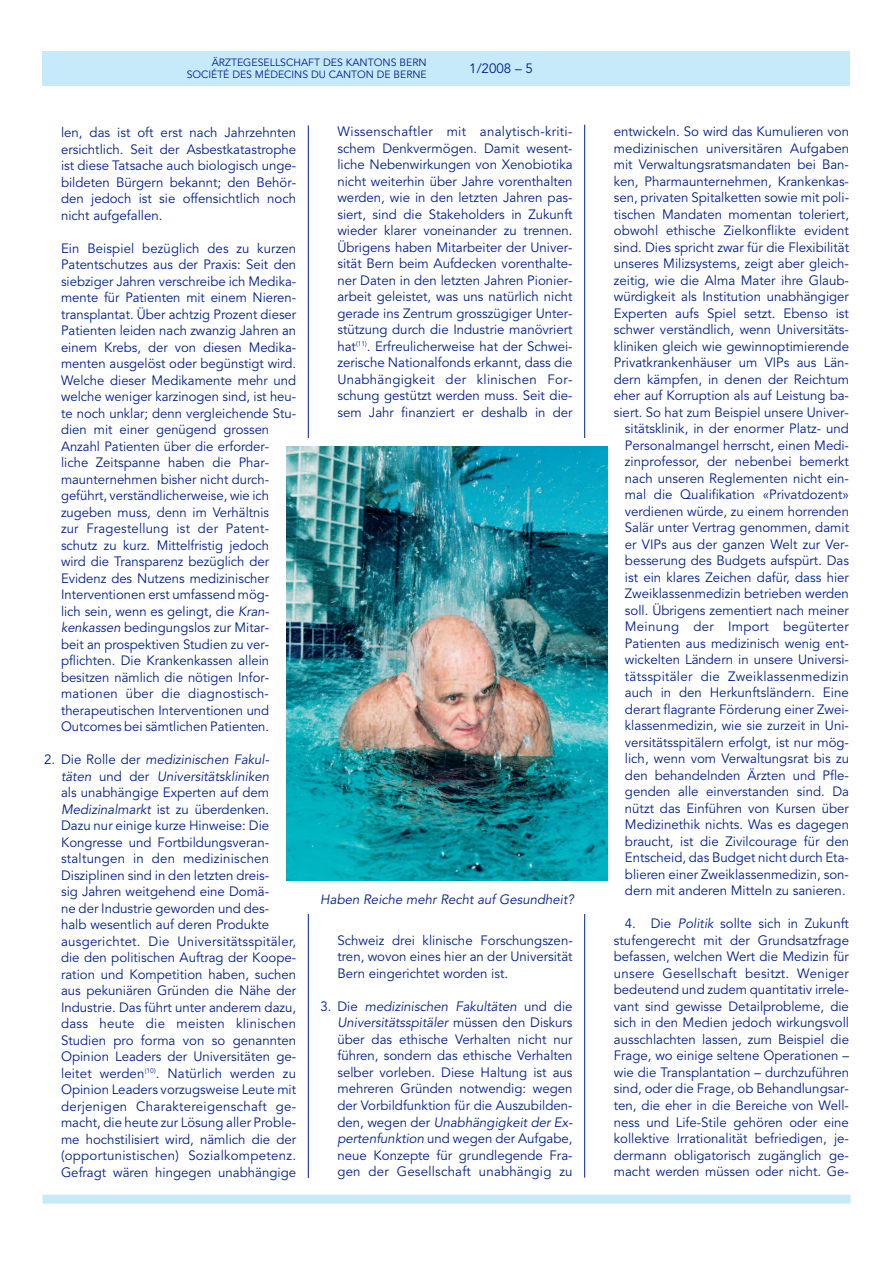
<style>
.page{position:relative;width:893px;height:1263px;background:#fff}
.page>*{position:absolute;margin:0;border:0;box-sizing:border-box;transform-origin:0 0}
.t1{font:13.5px/16.5px "Avenir";color:#001f8d;text-align:justify}
.t2{font:italic 13.5px "Avenir";color:#001f8d}
.t3{font:10.5px/12px "Avenir";color:#001f8d;text-align:right}
.s1{font-style:italic}
</style>
<div class="page">
<div style="left:43px;top:1195px;width:807px;height:9px;background:#c6eafa"></div>
<div style="left:43px;top:51px;width:807px;height:34px;background:#c6eafa"></div>
<hr style="left:308px;top:125px;width:1px;height:1053px;background:#001f8d">
<hr style="left:584px;top:125px;width:1px;height:1052px;background:#001f8d">
<img style="left:287px;top:446px;width:320px;height:435px">
<p class="t3" style="left:187px;top:57px;width:242px">ÄRZTEGESELLSCHAFT DES KANTONS BERN<br>SOCIÉTÉ DES MÉDECINS DU CANTON DE BERNE</p>
<p class="t1" style="left:469px;top:61px;width:65px">1/2008 – 5</p>
<p class="t1" style="left:61px;top:125px;width:237px">len, das ist oft erst nach Jahrzehnten ersichtlich. Seit der Asbestkatastrophe ist diese Tatsache auch biologisch unge&shy;bildeten Bürgern bekannt; den Behör&shy;den jedoch ist sie offensichtlich noch nicht aufgefallen.</p>
<p class="t1" style="left:61px;top:241px;width:237px;text-align:left">Ein Beispiel bezüglich des zu kurzen Patentschutzes aus der Praxis: Seit den siebziger Jahren verschreibe ich Medika&shy;mente für Patienten mit einem Nieren&shy;transplantat. Über achtzig Prozent dieser Patienten leiden nach zwanzig Jahren an einem Krebs, der von diesen Medika&shy;menten ausgelöst oder begünstigt wird.<br>Welche dieser Medikamente mehr und welche weniger karzinogen sind, ist heu&shy;te noch unklar; denn vergleichende Stu&shy;dien mit einer genügend grossen Anzahl Patienten über die erforder&shy;liche Zeitspanne haben die Phar&shy;maunternehmen bisher nicht durch&shy;geführt, verständlicherweise, wie ich zugeben muss, denn im Verhältnis<br>zur Fragestellung ist der Patent&shy;schutz zu kurz. Mittelfristig jedoch wird die Transparenz bezüglich der Evidenz des Nutzens medizinischer Interventionen erst umfassend mög-<br>lich sein, wenn es gelingt, die <span class="s1">Kran&shy;kenkassen</span> bedingungslos zur Mitar-<br>beit an prospektiven Studien zu ver&shy;pflichten. Die Krankenkassen allein besitzen nämlich die nötigen Infor&shy;mationen über die diagnostisch&shy;therapeutischen Interventionen und Outcomes bei sämtlichen Patienten.</p>
<p class="t1" style="left:61px;top:752px;width:237px;text-align:left;text-indent:-17px">2. Die Rolle der <span class="s1">medizinischen Fakul&shy;täten</span> und der <span class="s1">Universitätskliniken<br></span>als unabhängige Experten auf dem <span class="s1">Medizinalmarkt</span> ist zu überdenken.<br>Dazu nur einige kurze Hinweise: Die Kongresse und Fortbildungsveran&shy;staltungen in den medizinischen Disziplinen sind in den letzten dreis-<br>sig Jahren weitgehend eine Domä-<br>ne der Industrie geworden und des&shy;halb wesentlich auf deren Produkte ausgerichtet. Die Universitätsspitäler, die den politischen Auftrag der Koope&shy;ration und Kompetition haben, suchen aus pekuniären Gründen die Nähe der Industrie. Das führt unter anderem dazu, dass heute die meisten klinischen Studien pro forma von so genannten Opinion Leaders der Universitäten ge&shy;leitet werden<sup>(10)</sup>. Natürlich werden zu Opinion Leaders vorzugsweise Leute mit derjenigen Charaktereigenschaft ge&shy;macht, die heute zur Lösung aller Proble&shy;me hochstilisiert wird, nämlich die der (opportunistischen) Sozialkompetenz.<br>Gefragt wären hingegen unabhängige</p>
<p class="t1" style="left:337px;top:125px;width:237px">Wissenschaftler mit analytisch-kriti&shy;schem Denkvermögen. Damit wesent&shy;liche Nebenwirkungen von Xenobiotika nicht weiterhin über Jahre vorenthalten werden, wie in den letzten Jahren pas&shy;siert, sind die Stakeholders in Zukunft wieder klarer voneinander zu trennen.<br>Übrigens haben Mitarbeiter der Univer&shy;sität Bern beim Aufdecken vorenthalte&shy;ner Daten in den letzten Jahren Pionier&shy;arbeit geleistet, was uns natürlich nicht gerade ins Zentrum grosszügiger Unter&shy;stützung durch die Industrie manövriert hat<sup>(11)</sup>. Erfreulicherweise hat der Schwei&shy;zerische Nationalfonds erkannt, dass die Unabhängigkeit der klinischen For&shy;schung gestützt werden muss. Seit die&shy;sem Jahr finanziert er deshalb in der</p>
<p class="t2" style="left:320px;top:894px;width:255px">Haben Reiche mehr Recht auf Gesundheit?</p>
<p class="t1" style="left:337px;top:933px;width:237px">Schweiz drei klinische Forschungszen&shy;tren, wovon eines hier an der Universität Bern eingerichtet worden ist.</p>
<p class="t1" style="left:337px;top:999px;width:237px;text-indent:-17px">3. Die <span class="s1">medizinischen Fakultäten</span> und die <span class="s1">Universitätsspitäler</span> müssen den Diskurs über das ethische Verhalten nicht nur führen, sondern das ethische Verhalten selber vorleben. Diese Haltung ist aus mehreren Gründen notwendig: wegen der Vorbildfunktion für die Auszubilden&shy;den, wegen der <span class="s1">Unabhängigkeit der Ex&shy;pertenfunktion</span> und wegen der Aufgabe, neue Konzepte für grundlegende Fra&shy;gen der Gesellschaft unabhängig zu</p>
<p class="t1" style="left:614px;top:125px;width:237px;text-align:right">entwickeln. So wird das Kumulieren von medizinischen universitären Aufgaben mit Verwaltungsratsmandaten bei Ban&shy;ken, Pharmaunternehmen, Krankenkas&shy;sen, privaten Spitalketten sowie mit poli&shy;tischen Mandaten momentan toleriert, obwohl ethische Zielkonflikte evident sind. Dies spricht zwar für die Flexibilität unseres Milizsystems, zeigt aber gleich&shy;zeitig, wie die Alma Mater ihre Glaub&shy;würdigkeit als Institution unabhängiger Experten aufs Spiel setzt. Ebenso ist schwer verständlich, wenn Universitäts&shy;kliniken gleich wie gewinnoptimierende Privatkrankenhäuser um VIPs aus Län&shy;dern kämpfen, in denen der Reichtum eher auf Korruption als auf Leistung ba&shy;siert. So hat zum Beispiel unsere Univer&shy;sitätsklinik, in der enormer Platz- und Personalmangel herrscht, einen Medi&shy;zinprofessor, der nebenbei bemerkt nach unseren Reglementen nicht ein&shy;mal die Qualifikation «Privatdozent» verdienen würde, zu einem horrenden Salär unter Vertrag genommen, damit er VIPs aus der ganzen Welt zur Ver&shy;besserung des Budgets aufspürt. Das ist ein klares Zeichen dafür, dass hier Zweiklassenmedizin betrieben werden soll. Übrigens zementiert nach meiner Meinung der Import begüterter Patienten aus medizinisch wenig ent&shy;wickelten Ländern in unsere Universi&shy;tätsspitäler die Zweiklassenmedizin auch in den Herkunftsländern. Eine derart flagrante Förderung einer Zwei&shy;klassenmedizin, wie sie zurzeit in Uni&shy;versitätsspitälern erfolgt, ist nur mög&shy;lich, wenn vom Verwaltungsrat bis zu den behandelnden Ärzten und Pfle&shy;genden alle einverstanden sind. Da nützt das Einführen von Kursen über Medizinethik nichts. Was es dagegen braucht, ist die Zivilcourage für den Entscheid, das Budget nicht durch Eta&shy;blieren einer Zweiklassenmedizin, son&shy;dern mit anderen Mitteln zu sanieren.</p>
<p class="t1" style="left:614px;top:917px;width:237px;text-indent:11px">4. Die <span class="s1">Politik</span> sollte sich in Zukunft stufengerecht mit der Grundsatzfrage befassen, welchen Wert die Medizin für unsere Gesellschaft besitzt. Weniger bedeutend und zudem quantitativ irrele&shy;vant sind gewisse Detailprobleme, die sich in den Medien jedoch wirkungsvoll ausschlachten lassen, zum Beispiel die Frage, wo einige seltene Operationen – wie die Transplantation – durchzuführen sind, oder die Frage, ob Behandlungsar&shy;ten, die eher in die Bereiche von Well&shy;ness und Life-Stile gehören oder eine kollektive Irrationalität befriedigen, je&shy;dermann obligatorisch zugänglich ge&shy;macht werden müssen oder nicht. Ge-</p>
</div>
